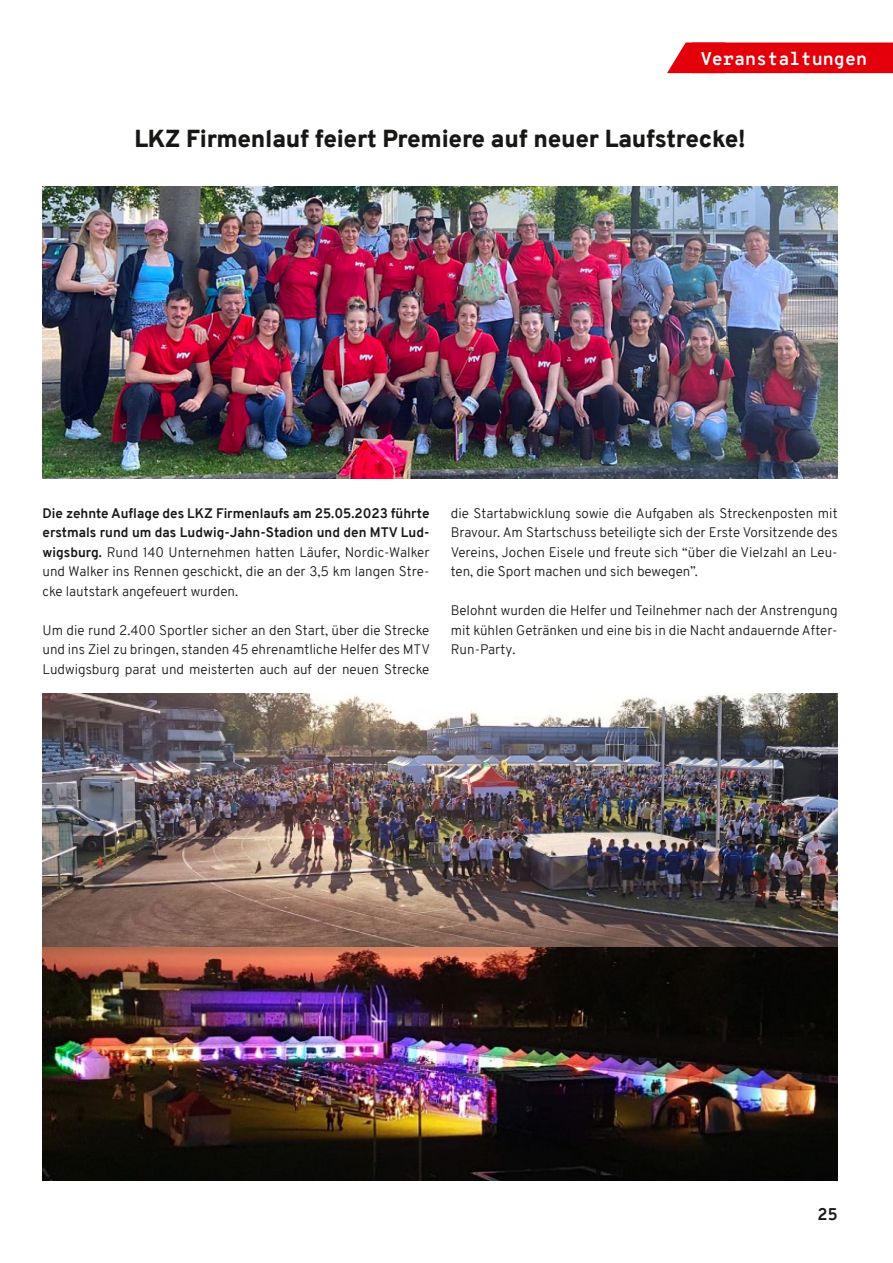
<style>
.page{position:relative;width:893px;height:1263px;background:#fff}
.page>*{position:absolute;margin:0;border:0;box-sizing:border-box;transform-origin:0 0}
.t1{font:900 24px "Overpass";letter-spacing:-.01em;color:#181716}
.t2{font:700 18px "Overpass Mono";color:#fff}
.t3{font:700 16.5px "Overpass";color:#181716}
.t4{font:300 13.5px/19.5px "Overpass";color:#181716;text-align:justify}
.s1{font-weight:700}
</style>
<div class="page">
<img style="left:43px;top:186px;width:795px;height:293px">
<img style="left:43px;top:693px;width:795px;height:488px">
<svg style="left:667px;top:43px;width:25px;height:30px"></svg>
<div style="left:692px;top:43px;width:201px;height:30px;background:#e3000b"></div>
<h2 class="t2" style="left:701px;top:45px;width:168px">Veranstaltungen</h2>
<h1 class="t1" style="left:134px;top:122px;width:613px">LKZ Firmenlauf feiert Premiere auf neuer Laufstrecke!</h1>
<p class="t4" style="left:43px;top:503px;width:388px"><span class="s1">Die zehnte Auflage des LKZ Firmenlaufs am 25.05.2023 führte erstmals rund um das Ludwig-Jahn-Stadion und den MTV Lud&shy;wigsburg.</span> Rund 140 Unternehmen hatten Läufer, Nordic-Walker und Walker ins Rennen geschickt, die an der 3,5 km langen Stre&shy;cke lautstark angefeuert wurden.</p>
<p class="t4" style="left:43px;top:620px;width:389px">Um die rund 2.400 Sportler sicher an den Start, über die Strecke und ins Ziel zu bringen, standen 45 ehrenamtliche Helfer des MTV Ludwigsburg parat und meisterten auch auf der neuen Strecke</p>
<p class="t4" style="left:451px;top:503px;width:388px">die Startabwicklung sowie die Aufgaben als Streckenposten mit Bravour. Am Startschuss beteiligte sich der Erste Vorsitzende des Vereins, Jochen Eisele und freute sich “über die Vielzahl an Leu&shy;ten, die Sport machen und sich bewegen”.</p>
<p class="t4" style="left:451px;top:601px;width:388px">Belohnt wurden die Helfer und Teilnehmer nach der Anstrengung mit kühlen Getränken und eine bis in die Nacht andauernde After-Run-Party.</p>
<p class="t3" style="left:818px;top:1202px;width:22px">25</p>
</div>
